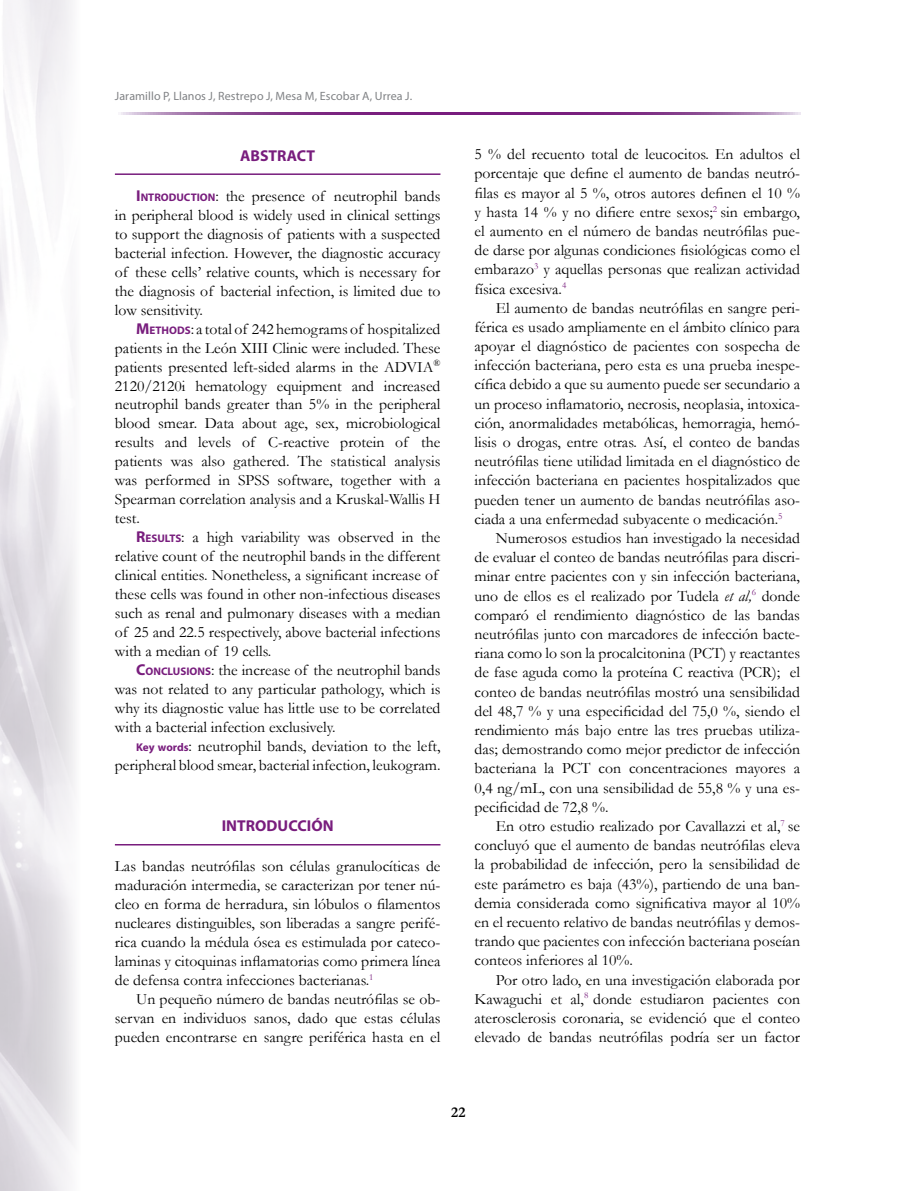
<style>
.page{position:relative;width:915px;height:1191px;background:#fff}
.page>*{position:absolute;margin:0;border:0;box-sizing:border-box;transform-origin:0 0}
.t1{font:15.75px/19.2px "Garamond";color:#000;text-align:justify}
.t2{font:700 15.75px "Myriad Pro";color:#781d7d}
.t3{font:700 15px "Garamond";color:#000}
.t4{font:12px "Myriad Pro";letter-spacing:.005em;color:#808285}
.s1{font-family:"Myriad Pro";font-weight:700;color:#781d7d}
.s2{font-family:"Myriad Pro";font-weight:700;font-size:10.95px;color:#781d7d}
.s3{font-family:"Myriad Pro";font-weight:700;font-size:11.25px;color:#781d7d}
.s4{font-style:italic}
</style>
<div class="page">
<img style="left:0;top:0;width:76px;height:1191px">
<svg style="left:121px;top:112px;width:678px;height:2px"></svg>
<hr style="left:115px;top:173px;width:325px;height:2px;background:#781d7d">
<hr style="left:115px;top:844px;width:325px;height:1px;background:#781d7d">
<p class="t4" style="left:115px;top:89px;width:298px">Jaramillo P, Llanos J, Restrepo J, Mesa M, Escobar A, Urrea J.</p>
<p class="t2" style="left:240px;top:145px;width:76px">ABSTRACT</p>
<p class="t1" style="left:115px;top:186px;width:327px;text-indent:21px"><span class="s1">I</span><span class="s2">NTRODUCTION</span>: the presence of neutrophil bands in peripheral blood is widely used in clinical settings to support the diagnosis of patients with a suspected bacterial infection. However, the diagnostic accuracy of these cells’ relative counts, which is necessary for the diagnosis of bacterial infection, is limited due to low sensitivity.</p>
<p class="t1" style="left:115px;top:319px;width:327px;text-indent:21px"><span class="s1">M</span><span class="s2">ETHODS</span>: a total of 242 hemograms of hospitalized patients in the León XIII Clinic were included. These patients presented left-sided alarms in the ADVIA<sup>® </sup>2120/2120i hematology equipment and increased neutrophil bands greater than 5% in the peripheral blood smear. Data about age, sex, microbiological results and levels of C-reactive protein of the patients was also gathered. The statistical analysis was performed in SPSS software, together with a Spearman correlation analysis and a Kruskal-Wallis H test.</p>
<p class="t1" style="left:115px;top:527px;width:327px;text-align:left;text-indent:21px"><span class="s1">R</span><span class="s2">ESULTS</span>: a high variability was observed in the relative count of the neutrophil bands in the different clinical entities. Nonetheless, a significant increase of these cells was found in other non-infectious diseases such as renal and pulmonary diseases with a median of 25 and 22.5 respectively, above bacterial infections with a median of 19 cells.</p>
<p class="t1" style="left:115px;top:660px;width:327px;text-indent:21px"><span class="s1">C</span><span class="s2">ONCLUSIONS</span>: the increase of the neutrophil bands was not related to any particular pathology, which is why its diagnostic value has little use to be correlated with a bacterial infection exclusively.</p>
<p class="t1" style="left:115px;top:736px;width:327px;text-align:right"><span class="s3">Key words</span>: neutrophil bands, deviation to the left, peripheral blood smear, bacterial infection, leukogram.</p>
<p class="t2" style="left:222px;top:815px;width:113px">INTRODUCCIÓN</p>
<p class="t1" style="left:115px;top:856px;width:327px">Las bandas neutrófilas son células granulocíticas de maduración intermedia, se caracterizan por tener nú&shy;cleo en forma de herradura, sin lóbulos o filamentos nucleares distinguibles, son liberadas a sangre perifé&shy;rica cuando la médula ósea es estimulada por cateco&shy;laminas y citoquinas inflamatorias como primera línea de defensa contra infecciones bacterianas.<sup>1</sup></p>
<p class="t1" style="left:115px;top:989px;width:327px;text-indent:21px">Un pequeño número de bandas neutrófilas se ob&shy;servan en individuos sanos, dado que estas células pueden encontrarse en sangre periférica hasta en el</p>
<p class="t1" style="left:474px;top:144px;width:327px">5 % del recuento total de leucocitos. En adultos el porcentaje que define el aumento de bandas neutró&shy;filas es mayor al 5 %, otros autores definen el 10 % y hasta 14 % y no difiere entre sexos;<sup>2</sup> sin embargo, el aumento en el número de bandas neutrófilas pue&shy;de darse por algunas condiciones fisiológicas como el embarazo<sup>3</sup> y aquellas personas que realizan actividad física excesiva.<sup>4</sup></p>
<p class="t1" style="left:474px;top:298px;width:327px;text-indent:21px">El aumento de bandas neutrófilas en sangre peri&shy;férica es usado ampliamente en el ámbito clínico para apoyar el diagnóstico de pacientes con sospecha de infección bacteriana, pero esta es una prueba inespe&shy;cífica debido a que su aumento puede ser secundario a un proceso inflamatorio, necrosis, neoplasia, intoxica&shy;ción, anormalidades metabólicas, hemorragia, hemó&shy;lisis o drogas, entre otras. Así, el conteo de bandas neutrófilas tiene utilidad limitada en el diagnóstico de infección bacteriana en pacientes hospitalizados que pueden tener un aumento de bandas neutrófilas aso&shy;ciada a una enfermedad subyacente o medicación.<sup>5</sup></p>
<p class="t1" style="left:474px;top:528px;width:327px;text-indent:21px">Numerosos estudios han investigado la necesidad de evaluar el conteo de bandas neutrófilas para discri&shy;minar entre pacientes con y sin infección bacteriana, uno de ellos es el realizado por Tudela <span class="s4">et al,</span><sup>6</sup> donde comparó el rendimiento diagnóstico de las bandas neutrófilas junto con marcadores de infección bacte&shy;riana como lo son la procalcitonina (PCT) y reactantes de fase aguda como la proteína C reactiva (PCR); el conteo de bandas neutrófilas mostró una sensibilidad del 48,7 % y una especificidad del 75,0 %, siendo el rendimiento más bajo entre las tres pruebas utiliza&shy;das; demostrando como mejor predictor de infección bacteriana la PCT con concentraciones mayores a 0,4 ng/mL, con una sensibilidad de 55,8 % y una es&shy;pecificidad de 72,8 %.</p>
<p class="t1" style="left:474px;top:816px;width:327px;text-indent:21px">En otro estudio realizado por Cavallazzi et al,<sup>7</sup> se concluyó que el aumento de bandas neutrófilas eleva la probabilidad de infección, pero la sensibilidad de este parámetro es baja (43%), partiendo de una ban&shy;demia considerada como significativa mayor al 10% en el recuento relativo de bandas neutrófilas y demos&shy;trando que pacientes con infección bacteriana poseían conteos inferiores al 10%.</p>
<p class="t1" style="left:474px;top:969px;width:327px;text-indent:21px">Por otro lado, en una investigación elaborada por Kawaguchi et al,<sup>8</sup> donde estudiaron pacientes con aterosclerosis coronaria, se evidenció que el conteo elevado de bandas neutrófilas podría ser un factor</p>
<p class="t3" style="left:451px;top:1102px;width:16px">22</p>
</div>
